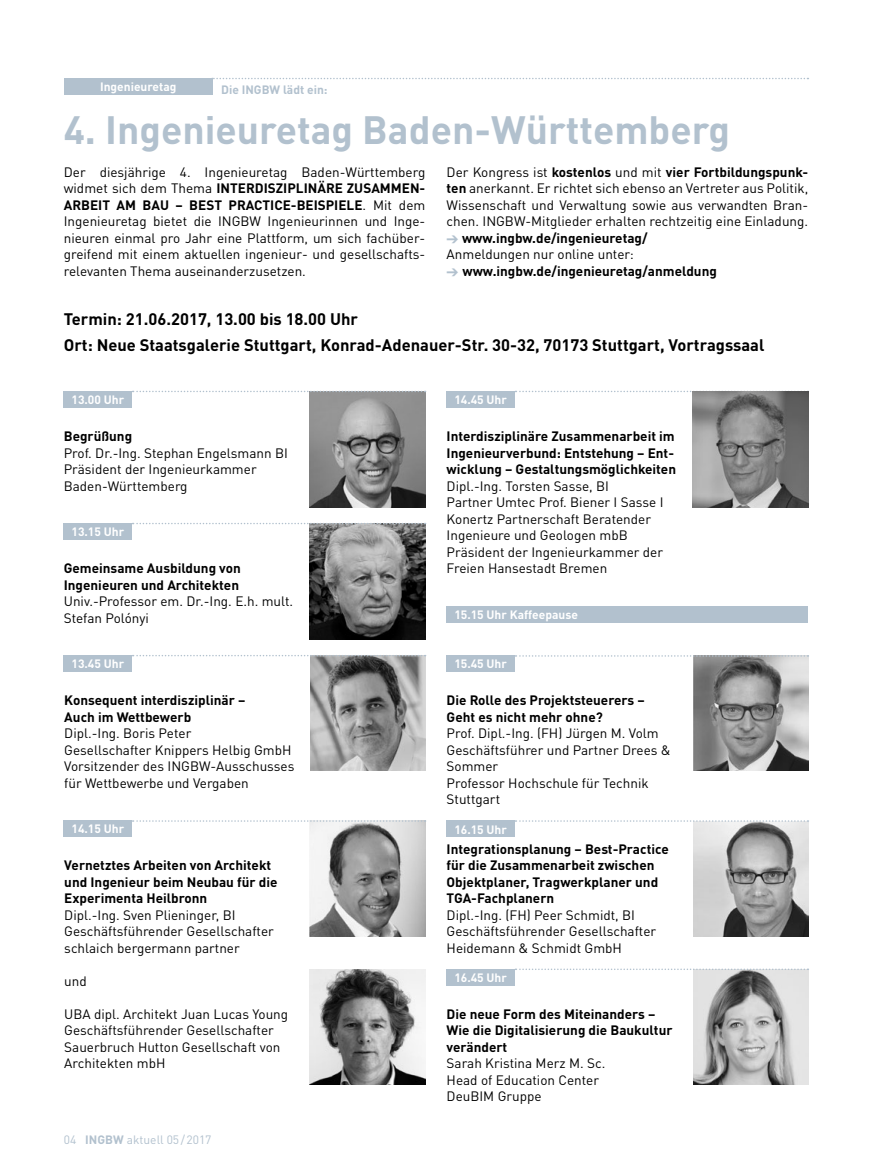
<style>
.page{position:relative;width:872px;height:1170px;background:#fff}
.page>*{position:absolute;margin:0;border:0;box-sizing:border-box;transform-origin:0 0}
.t1{font:700 39px "DINOT";color:#b2c1ce}
.t2{font:700 16.5px/25.5px "DINOT";color:#000}
.t3{font:13.5px/16.5px "DINOT";color:#000}
.t4{font:700 13.5px/16.5px "DINOT";color:#000}
.t5{font:700 12px "DINOT";color:#fff}
.t6{font:12px "DINOT";color:#b2c1ce}
.t7{font:700 12px "DINOT";color:#b2c1ce}
.s1{font-weight:700}
.s2{color:#b2c1ce}
.s3{font-weight:400}
</style>
<div class="page">
<svg style="left:515px;top:390px;width:293px;height:2px"></svg>
<div style="left:64px;top:78px;width:149px;height:16px;background:#b2c1ce"></div>
<svg style="left:213px;top:78px;width:595px;height:1px"></svg>
<div style="left:64px;top:391px;width:68px;height:17px;background:#b2c1ce"></div>
<img style="left:310px;top:392px;width:115px;height:115px">
<div style="left:64px;top:523px;width:68px;height:17px;background:#b2c1ce"></div>
<img style="left:310px;top:524px;width:115px;height:115px">
<div style="left:64px;top:655px;width:68px;height:17px;background:#b2c1ce"></div>
<img style="left:310px;top:821px;width:115px;height:115px">
<svg style="left:133px;top:820px;width:292px;height:1px"></svg>
<div style="left:64px;top:820px;width:68px;height:17px;background:#b2c1ce"></div>
<img style="left:310px;top:655px;width:116px;height:115px">
<img style="left:309px;top:969px;width:116px;height:115px">
<div style="left:446px;top:391px;width:68px;height:17px;background:#b2c1ce"></div>
<img style="left:693px;top:656px;width:115px;height:114px">
<svg style="left:515px;top:655px;width:293px;height:1px"></svg>
<div style="left:446px;top:655px;width:68px;height:17px;background:#b2c1ce"></div>
<img style="left:692px;top:391px;width:116px;height:116px">
<div style="left:446px;top:820px;width:68px;height:17px;background:#b2c1ce"></div>
<img style="left:693px;top:821px;width:115px;height:115px">
<div style="left:446px;top:968px;width:68px;height:17px;background:#b2c1ce"></div>
<img style="left:693px;top:969px;width:115px;height:115px">
<div style="left:446px;top:606px;width:362px;height:16px;background:#b2c1ce"></div>
<svg style="left:133px;top:655px;width:292px;height:1px"></svg>
<svg style="left:133px;top:390px;width:292px;height:2px"></svg>
<svg style="left:515px;top:820px;width:293px;height:1px"></svg>
<svg style="left:133px;top:522px;width:292px;height:2px"></svg>
<svg style="left:515px;top:968px;width:293px;height:1px"></svg>
<p class="t5" style="left:100px;top:78px;width:78px">Ingenieuretag</p>
<p class="t7" style="left:221px;top:82px;width:108px">Die INGBW lädt ein:</p>
<h1 class="t1" style="left:64px;top:104px;width:667px">4. Ingenieuretag Baden-Württemberg</h1>
<p class="t3" style="left:64px;top:163px;width:363px;text-align:justify">Der diesjährige 4. Ingenieuretag Baden-Württemberg widmet sich dem Thema <span class="s1">INTERDISZIPLINÄRE ZUSAMMEN-ARBEIT AM BAU – BEST PRACTICE-BEISPIELE</span>. Mit dem Ingenieuretag bietet die INGBW Ingenieurinnen und Inge&shy;nieuren einmal pro Jahr eine Plattform, um sich fachüber&shy;greifend mit einem aktuellen ingenieur- und gesellschafts&shy;relevanten Thema auseinanderzusetzen.</p>
<p class="t3" style="left:446px;top:163px;width:363px;text-align:justify">Der Kongress ist <span class="s1">kostenlos</span> und mit <span class="s1">vier Fortbildungspunk&shy;ten</span> anerkannt. Er richtet sich ebenso an Vertreter aus Politik, Wissenschaft und Verwaltung sowie aus verwandten Bran&shy;chen. INGBW-Mitglieder erhalten rechtzeitig eine Einladung.</p>
<p class="t4" style="left:446px;top:229px;width:202px"><span class="s2">➔</span> www.ingbw.de/ingenieuretag/<br><span class="s3">Anmeldungen nur online unter:</span></p>
<p class="t4" style="left:446px;top:262px;width:272px"><span class="s2">➔</span> www.ingbw.de/ingenieuretag/anmeldung</p>
<p class="t2" style="left:64px;top:306px;width:702px">Termin: 21.06.2017, 13.00 bis 18.00 Uhr<br>Ort: Neue Staatsgalerie Stuttgart, Konrad-Adenauer-Str. 30-32, 70173 Stuttgart, Vortragssaal</p>
<p class="t5" style="left:71px;top:392px;width:54px">13.00 Uhr</p>
<p class="t4" style="left:64px;top:427px;width:70px">Begrüßung</p>
<p class="t3" style="left:64px;top:444px;width:225px">Prof. Dr.-Ing. Stephan Engelsmann BI<br>Präsident der Ingenieurkammer<br>Baden-Württemberg</p>
<p class="t5" style="left:71px;top:524px;width:54px">13.15 Uhr</p>
<p class="t4" style="left:64px;top:559px;width:179px">Gemeinsame Ausbildung von<br>Ingenieuren und Architekten</p>
<p class="t3" style="left:64px;top:592px;width:231px">Univ.-Professor em. Dr.-Ing. E.h. mult.<br>Stefan Polónyi</p>
<p class="t5" style="left:71px;top:656px;width:54px">13.45 Uhr</p>
<p class="t4" style="left:64px;top:691px;width:183px">Konsequent interdisziplinär –<br>Auch im Wettbewerb</p>
<p class="t3" style="left:64px;top:724px;width:232px">Dipl.-Ing. Boris Peter<br>Gesellschafter Knippers Helbig GmbH<br>Vorsitzender des INGBW-Ausschusses für Wettbewerbe und Vergaben</p>
<p class="t5" style="left:71px;top:821px;width:54px">14.15 Uhr</p>
<p class="t4" style="left:64px;top:856px;width:215px">Vernetztes Arbeiten von Architekt und Ingenieur beim Neubau für die<br>Experimenta Heilbronn</p>
<p class="t3" style="left:64px;top:906px;width:211px">Dipl.-Ing. Sven Plieninger, BI<br>Geschäftsführender Gesellschafter schlaich bergermann partner</p>
<p class="t3" style="left:64px;top:972px;width:24px">und</p>
<p class="t3" style="left:64px;top:1005px;width:225px">UBA dipl. Architekt Juan Lucas Young<br>Geschäftsführender Gesellschafter<br>Sauerbruch Hutton Gesellschaft von<br>Architekten mbH</p>
<p class="t6" style="left:64px;top:1131px;width:149px">04 <span class="s1">INGBW</span> aktuell 05/2017</p>
<p class="t5" style="left:454px;top:392px;width:54px">14.45 Uhr</p>
<p class="t4" style="left:446px;top:427px;width:231px">Interdisziplinäre Zusammenarbeit im<br>Ingenieurverbund: Entstehung – Ent&shy;wicklung – Gestaltungsmöglichkeiten</p>
<p class="t3" style="left:446px;top:477px;width:218px">Dipl.-Ing. Torsten Sasse, BI<br>Partner Umtec Prof. Biener I Sasse I<br>Konertz Partnerschaft Beratender<br>Ingenieure und Geologen mbB<br>Präsident der Ingenieurkammer der<br>Freien Hansestadt Bremen</p>
<p class="t5" style="left:454px;top:606px;width:125px">15.15 Uhr Kaffeepause</p>
<p class="t5" style="left:454px;top:656px;width:54px">15.45 Uhr</p>
<p class="t4" style="left:446px;top:691px;width:200px">Die Rolle des Projektsteuerers –<br>Geht es nicht mehr ohne?</p>
<p class="t3" style="left:446px;top:724px;width:226px">Prof. Dipl.-Ing. (FH) Jürgen M. Volm<br>Geschäftsführer und Partner Drees &amp;<br>Sommer<br>Professor Hochschule für Technik<br>Stuttgart</p>
<p class="t5" style="left:454px;top:821px;width:54px">16.15 Uhr</p>
<p class="t4" style="left:446px;top:840px;width:224px">Integrationsplanung – Best-Practice für die Zusammenarbeit zwischen<br>Objektplaner, Tragwerkplaner und<br>TGA-Fachplanern</p>
<p class="t3" style="left:446px;top:906px;width:211px">Dipl.-Ing. (FH) Peer Schmidt, BI<br>Geschäftsführender Gesellschafter<br>Heidemann &amp; Schmidt GmbH</p>
<p class="t5" style="left:454px;top:969px;width:54px">16.45 Uhr</p>
<p class="t4" style="left:446px;top:1005px;width:227px">Die neue Form des Miteinanders –<br>Wie die Digitalisierung die Baukultur verändert</p>
<p class="t3" style="left:446px;top:1054px;width:160px">Sarah Kristina Merz M. Sc.<br>Head of Education Center<br>DeuBIM Gruppe</p>
</div>
